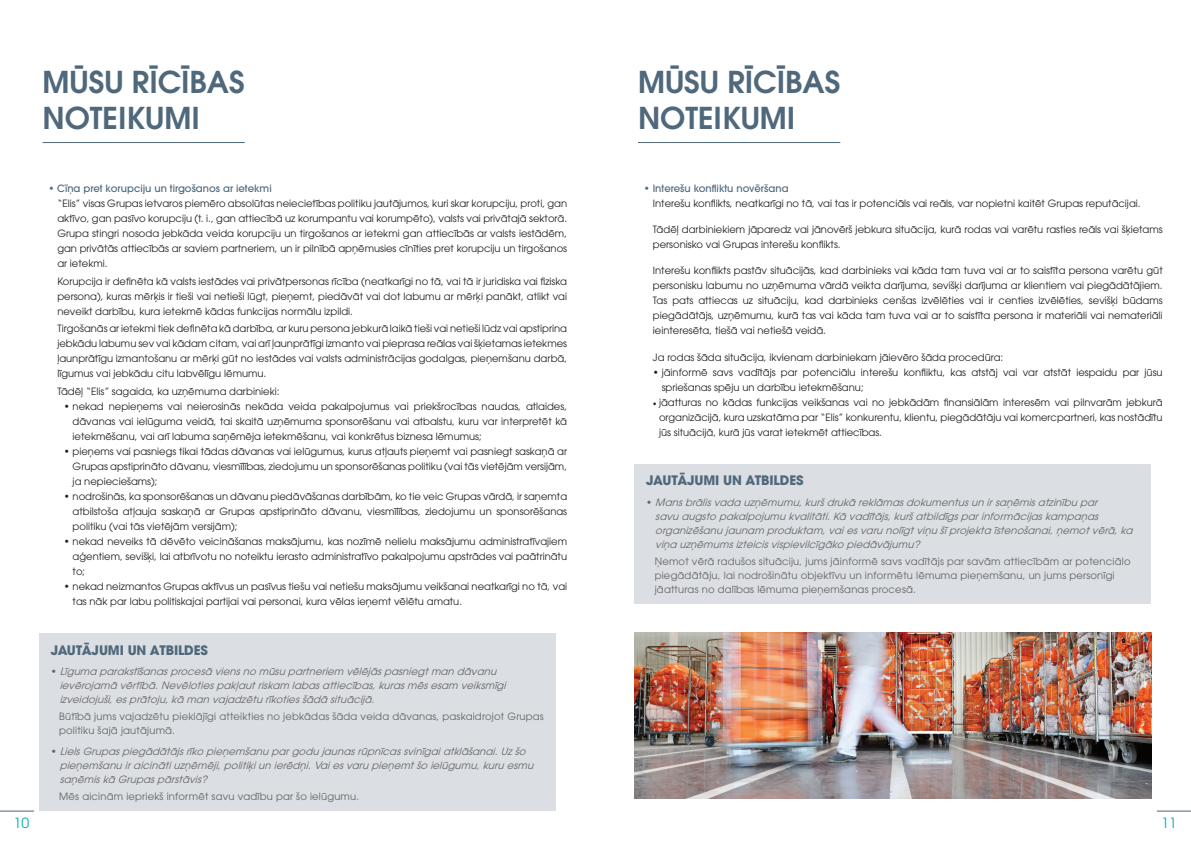
<style>
.page{position:relative;width:1191px;height:842px;background:#fff}
.page>*{position:absolute;margin:0;border:0;box-sizing:border-box;transform-origin:0 0}
.Titre_gris{font:600 30px/36px "ITC Avant Garde Pro";color:#4f687b}
.t1{font:14px "ITC Avant Garde Pro";color:#00b1b0}
.t2{font:700 13px "ITC Avant Garde Pro";letter-spacing:-.01em;color:#4f687b}
.t3{font:10px/15px "ITC Avant Garde Pro";color:#231f20;text-align:justify}
.t4{font:italic 10px/14px "ITC Avant Garde Pro";letter-spacing:.02em;color:#636366}
.t5{font:10px/14px "ITC Avant Garde Pro";letter-spacing:.02em;color:#636366}
.t6{font:500 10px "ITC Avant Garde Pro";color:#4f687b}
.s1{font-weight:400}
.s2{font-style:normal;color:#4f687b}
.s3{font-family:"Minion Pro"}
</style>
<div class="page">
<hr style="left:638px;top:142px;width:202px;height:1px;background:#4f687b">
<hr style="left:43px;top:142px;width:202px;height:1px;background:#4f687b">
<div style="left:39px;top:634px;width:516px;height:177px;background:#dbdee2"></div>
<div style="left:635px;top:464px;width:516px;height:140px;background:#dbdee2"></div>
<img style="left:635px;top:632px;width:516px;height:167px">
<hr style="left:0;top:810px;width:34px;height:1px;background:#4d6576">
<hr style="left:1157px;top:810px;width:34px;height:1px;background:#4d6576">
<p class="Titre_gris" style="left:43px;top:64px;width:204px">MŪSU RĪCĪBAS<br>NOTEIKUMI</p>
<p class="t6" style="left:48px;top:182px;width:225px"><span class="s1">•</span> Cīņa pret korupciju un tirgošanos ar ietekmi</p>
<p class="t3" style="left:57px;top:195px;width:511px">“Elis” visas Grupas ietvaros piemēro absolūtas neiecietības politiku jautājumos, kuri skar korupciju, proti, gan aktīvo, gan pasīvo korupciju (t. i., gan attiecībā uz korumpantu vai korumpēto), valsts vai privātajā sektorā.<br>Grupa stingri nosoda jebkāda veida korupciju un tirgošanos ar ietekmi gan attiecībās ar valsts iestādēm, gan privātās attiecībās ar saviem partneriem, un ir pilnībā apņēmusies cīnīties pret korupciju un tirgošanos ar ietekmi.</p>
<p class="t3" style="left:57px;top:273px;width:511px">Korupcija ir definēta kā valsts iestādes vai privātpersonas rīcība (neatkarīgi no tā, vai tā ir juridiska vai fiziska persona), kuras mērķis ir tieši vai netieši lūgt, pieņemt, piedāvāt vai dot labumu ar mērķi panākt, atlikt vai neveikt darbību, kura ietekmē kādas funkcijas normālu izpildi.</p>
<p class="t3" style="left:57px;top:321px;width:511px">Tirgošanās ar ietekmi tiek definēta kā darbība, ar kuru persona jebkurā laikā tieši vai netieši lūdz vai apstiprina jebkādu labumu sev vai kādam citam, vai arī ļaunprātīgi izmanto vai pieprasa reālas vai šķietamas ietekmes ļaunprātīgu izmantošanu ar mērķi gūt no iestādes vai valsts administrācijas godalgas, pieņemšanu darbā, līgumus vai jebkādu citu labvēlīgu lēmumu.</p>
<p class="t3" style="left:57px;top:384px;width:224px">Tādēļ “Elis” sagaida, ka uzņēmuma darbinieki:</p>
<p class="t3" style="left:73px;top:399px;width:496px;text-indent:-9px">• nekad nepieņems vai neierosinās nekāda veida pakalpojumus vai priekšrocības naudas, atlaides, dāvanas vai ielūguma veidā, tai skaitā uzņēmuma sponsorēšanu vai atbalstu, kuru var interpretēt kā ietekmēšanu, vai arī labuma saņēmēja ietekmēšanu, vai konkrētus biznesa lēmumus;</p>
<p class="t3" style="left:73px;top:444px;width:496px;text-indent:-9px">• pieņems vai pasniegs tikai tādas dāvanas vai ielūgumus, kurus atļauts pieņemt vai pasniegt saskaņā ar Grupas apstiprināto dāvanu, viesmīlības, ziedojumu un sponsorēšanas politiku (vai tās vietējām versijām, ja nepieciešams);</p>
<p class="t3" style="left:73px;top:489px;width:496px;text-indent:-9px">• nodrošinās, ka sponsorēšanas un dāvanu piedāvāšanas darbībām, ko tie veic Grupas vārdā, ir saņemta atbilstoša atļauja saskaņā ar Grupas apstiprināto dāvanu, viesmīlības, ziedojumu un sponsorēšanas politiku (vai tās vietējām versijām);</p>
<p class="t3" style="left:73px;top:534px;width:496px;text-indent:-9px">• nekad neveiks tā dēvēto veicināšanas maksājumu, kas nozīmē nelielu maksājumu administratīvajiem aģentiem, sevišķi, lai atbrīvotu no noteiktu ierasto administratīvo pakalpojumu apstrādes vai paātrinātu to;</p>
<p class="t3" style="left:73px;top:579px;width:496px;text-indent:-9px">• nekad neizmantos Grupas aktīvus un pasīvus tiešu vai netiešu maksājumu veikšanai neatkarīgi no tā, vai tas nāk par labu politiskajai partijai vai personai, kura vēlas ieņemt vēlētu amatu.</p>
<p class="t2" style="left:51px;top:641px;width:159px">JAUTĀJUMI UN ATBILDES</p>
<p class="t4" style="left:60px;top:664px;width:450px;text-indent:-9px"><span class="s2">•</span> Līguma parakstīšanasprocesā viensno mūsu partneriem vēlējāspasniegtman dāvanu ievērojamā vērtībā.Nevēlotiespakļautriskam labasattiecības,kurasmēsesam veiksmīgi izveidojuši,esprātoju,kā man vajadzētu rīkotiesšādā situācijā.</p>
<p class="t5" style="left:59px;top:709px;width:486px">Būtībā jums vajadzētu pieklājīgi atteikties no jebkādas šāda veida dāvanas, paskaidrojot Grupas politiku šajā jautājumā.</p>
<p class="t4" style="left:60px;top:744px;width:478px;text-indent:-9px"><span class="s2">•</span> LielsGrupaspiegādātājsrīko pieņemšanu pargodu jaunasrūpnīcassvinīgaiatklāšanai.Uzšo pieņemšanu iraicinātiuzņēmēji,politiķiun ierēdņi.Vaiesvaru pieņemtšo ielūgumu,kuru esmu saņēmiskā Grupaspārstāvis?</p>
<p class="t5" style="left:59px;top:789px;width:301px">Mēs aicinām iepriekš informēt savu vadību par šo ielūgumu.</p>
<p class="Titre_gris" style="left:638px;top:64px;width:204px">MŪSU RĪCĪBAS<br>NOTEIKUMI</p>
<p class="t6" style="left:644px;top:182px;width:146px"><span class="s1">•</span> Interešu konfliktu novēršana</p>
<p class="t3" style="left:653px;top:195px;width:489px">Interešu konflikts, neatkarīgi no tā, vai tas ir potenciāls vai reāls, var nopietni kaitēt Grupas reputācijai.</p>
<p class="t3" style="left:653px;top:222px;width:511px">Tādēļ darbiniekiem jāparedz vai jānovērš jebkura situācija, kurā rodas vai varētu rasties reāls vai šķietams personisko vai Grupas interešu konflikts.</p>
<p class="t3" style="left:653px;top:263px;width:511px">Interešu konflikts pastāv situācijās, kad darbinieks vai kāda tam tuva vai ar to saistīta persona varētu gūt personisku labumu no uzņēmuma vārdā veikta darījuma, sevišķi darījuma ar klientiem vai piegādātājiem.<br>Tas pats attiecas uz situāciju, kad darbinieks cenšas izvēlēties vai ir centies izvēlēties, sevišķi būdams piegādātājs, uzņēmumu, kurā tas vai kāda tam tuva vai ar to saistīta persona ir materiāli vai nemateriāli ieinteresēta, tiešā vai netiešā veidā.</p>
<p class="t3" style="left:653px;top:349px;width:352px">Ja rodas šāda situācija, ikvienam darbiniekam jāievēro šāda procedūra:</p>
<p class="t3" style="left:662px;top:364px;width:502px;text-indent:-9px">• jāinformē savs vadītājs par potenciālu interešu konfliktu, kas atstāj vai var atstāt iespaidu par jūsu spriešanas spēju un darbību ietekmēšanu;</p>
<p class="t3" style="left:659px;top:394px;width:505px;text-indent:-6px"><span class="s3">•</span> jāatturas no kādas funkcijas veikšanas vai no jebkādām finansiālām interesēm vai pilnvarām jebkurā organizācijā, kura uzskatāma par “Elis” konkurentu, klientu, piegādātāju vai komercpartneri, kas nostādītu jūs situācijā, kurā jūs varat ietekmēt attiecības.</p>
<p class="t2" style="left:646px;top:471px;width:159px">JAUTĀJUMI UN ATBILDES</p>
<p class="t4" style="left:655px;top:495px;width:482px;text-indent:-9px"><span class="s2">•</span> Mansbrālisvada uzņēmumu,kuršdrukā reklāmasdokumentusun irsaņēmisatzinību par<br>savu augsto pakalpojumu kvalitāti.Kā vadītājs,kuršatbildīgsparinformācijaskampaņas organizēšanu jaunam produktam,vaiesvaru nolīgtviņu šī projekta īstenošanai,ņemotvērā,ka viņa uzņēmumsizteicisvispievilcīgāko piedāvājumu?</p>
<p class="t5" style="left:655px;top:554px;width:477px">Ņemot vērā radušos situāciju, jums jāinformē savs vadītājs par savām attiecībām ar potenciālo piegādātāju, lai nodrošinātu objektīvu un informētu lēmuma pieņemšanu, un jums personīgi jāatturas no dalības lēmuma pieņemšanas procesā.</p>
<h2 class="t1" style="left:14px;top:814px;width:17px">10</h2>
<h2 class="t1" style="left:1161px;top:814px;width:17px">11</h2>
</div>
